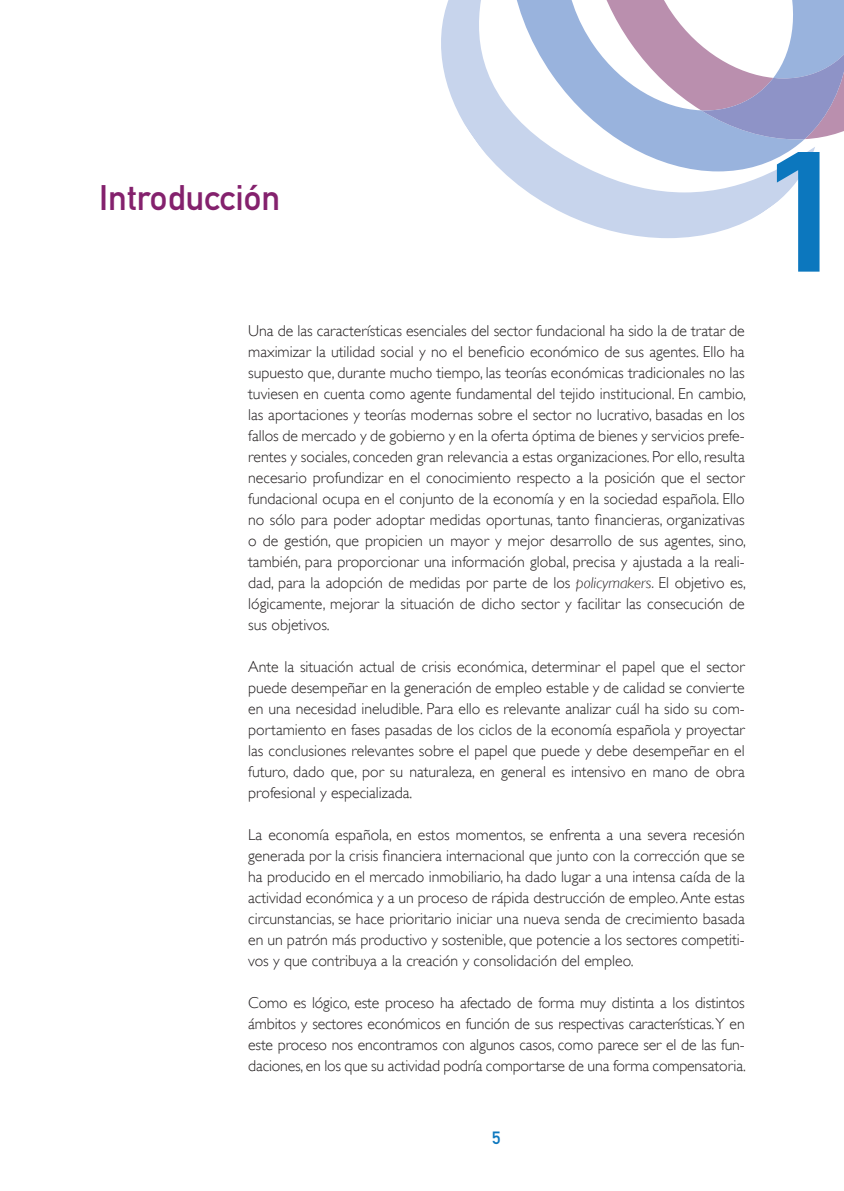
<style>
.page{position:relative;width:844px;height:1191px;background:#fff}
.page>*{position:absolute;margin:0;border:0;box-sizing:border-box;transform-origin:0 0}
.t1{font:168px "DIN Mittelschrift Std";color:#0c77be;scale:1.25 1}
.t2{font:35px "DIN Mittelschrift Std";color:#84216d}
.t3{font:17.5px "DIN Mittelschrift Std";color:#0c77be}
.t4{font:300 15.75px/21px "Gill Sans";color:#231f20;text-align:justify}
.s1{font-style:italic}
</style>
<div class="page">
<svg style="left:441px;top:0;width:374px;height:238px"></svg>
<svg style="left:594px;top:0;width:249px;height:139px"></svg>
<h2 class="t2" style="left:99px;top:185px;width:182px">Introducción</h2>
<p class="t4" style="left:248px;top:320px;width:499px">Una de las características esenciales del sector fundacional ha sido la de tratar de maximizar la utilidad social y no el beneficio económico de sus agentes. Ello ha supuesto que, durante mucho tiempo, las teorías económicas tradicionales no las tuviesen en cuenta como agente fundamental del tejido institucional. En cambio, las aportaciones y teorías modernas sobre el sector no lucrativo, basadas en los fallos de mercado y de gobierno y en la oferta óptima de bienes y servicios prefe&shy;rentes y sociales, conceden gran relevancia a estas organizaciones. Por ello, resulta necesario profundizar en el conocimiento respecto a la posición que el sector fundacional ocupa en el conjunto de la economía y en la sociedad española. Ello no sólo para poder adoptar medidas oportunas, tanto financieras, organizativas o de gestión, que propicien un mayor y mejor desarrollo de sus agentes, sino, también, para proporcionar una información global, precisa y ajustada a la reali&shy;dad, para la adopción de medidas por parte de los <span class="s1">policymakers.</span> El objetivo es, lógicamente, mejorar la situación de dicho sector y facilitar las consecución de sus objetivos.</p>
<p class="t4" style="left:248px;top:656px;width:498px">Ante la situación actual de crisis económica, determinar el papel que el sector puede desempeñar en la generación de empleo estable y de calidad se convierte en una necesidad ineludible. Para ello es relevante analizar cuál ha sido su com&shy;portamiento en fases pasadas de los ciclos de la economía española y proyectar las conclusiones relevantes sobre el papel que puede y debe desempeñar en el futuro, dado que, por su naturaleza, en general es intensivo en mano de obra profesional y especializada.</p>
<p class="t4" style="left:248px;top:824px;width:498px">La economía española, en estos momentos, se enfrenta a una severa recesión generada por la crisis financiera internacional que junto con la corrección que se ha producido en el mercado inmobiliario, ha dado lugar a una intensa caída de la actividad económica y a un proceso de rápida destrucción de empleo. Ante estas circunstancias, se hace prioritario iniciar una nueva senda de crecimiento basada en un patrón más productivo y sostenible, que potencie a los sectores competiti&shy;vos y que contribuya a la creación y consolidación del empleo.</p>
<p class="t4" style="left:248px;top:992px;width:499px">Como es lógico, este proceso ha afectado de forma muy distinta a los distintos ámbitos y sectores económicos en función de sus respectivas características. Y en este proceso nos encontramos con algunos casos, como parece ser el de las fun&shy;daciones, en los que su actividad podría comportarse de una forma compensatoria.</p>
<p class="t3" style="left:492px;top:1131px;width:10px">5</p>
<h1 class="t1" style="left:757px;top:151px;width:82px">1</h1>
</div>
